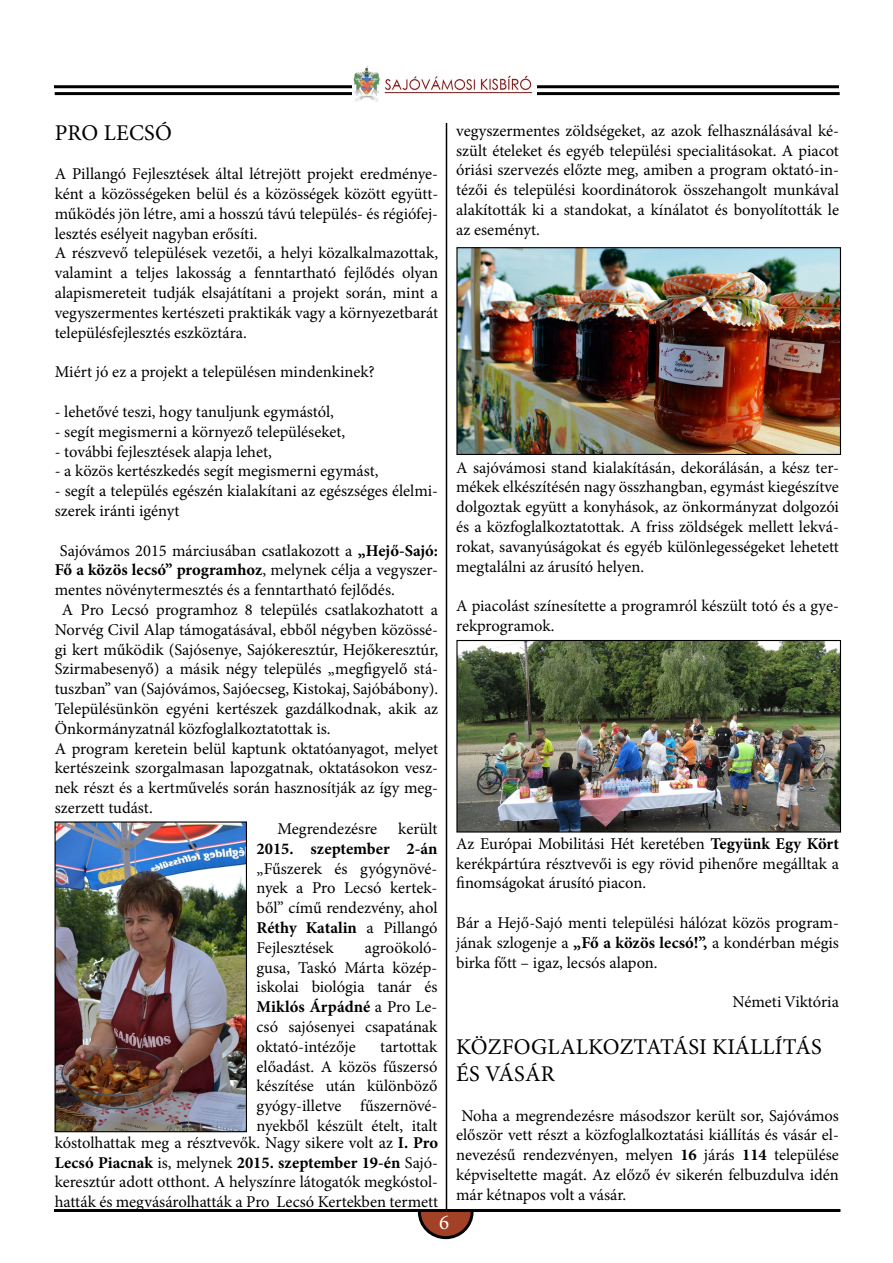
<style>
.page{position:relative;width:893px;height:1263px;background:#fff}
.page>*{position:absolute;margin:0;border:0;box-sizing:border-box;transform-origin:0 0}
.t1{font:22.5px/27px "Minion Pro";letter-spacing:.01em;color:#000}
.t2{font:21px "Minion Pro";color:#fff}
.t3{font:16.5px/19.8px "Minion Pro";color:#000;text-align:justify}
.t4{font:700 16.5px "Minion Pro";color:#000}
.s1{font-weight:700}
.s2{font-weight:400}
</style>
<div class="page">
<hr style="left:54px;top:1209px;width:786px;height:3px;background:#000">
<svg style="left:417px;top:1212px;width:57px;height:28px"></svg>
<hr style="left:54px;top:85px;width:785px;height:3px;background:#000">
<hr style="left:55px;top:92px;width:785px;height:3px;background:#000">
<img style="left:353px;top:66px;width:183px;height:36px">
<img style="left:57px;top:823px;width:188px;height:307px">
<div style="left:55px;top:821px;width:192px;height:311px;border:1px solid #000"></div>
<img style="left:458px;top:642px;width:381px;height:188px">
<div style="left:456px;top:640px;width:385px;height:192px;border:1px solid #000"></div>
<img style="left:458px;top:249px;width:381px;height:204px">
<div style="left:456px;top:247px;width:385px;height:208px;border:1px solid #000"></div>
<hr style="left:446px;top:123px;width:1px;height:1086px;background:#000">
<h1 class="t1" style="left:55px;top:119px;width:119px">PRO LECSÓ</h1>
<p class="t3" style="left:55px;top:164px;width:385px;text-align:left">A Pillangó Fejlesztések által létrejött projekt eredménye&shy;ként a közösségeken belül és a közösségek között együtt&shy;működés jön létre, ami a hosszú távú település- és régiófej&shy;lesztés esélyeit nagyban erősíti.<br>A részvevő települések vezetői, a helyi közalkalmazottak, valamint a teljes lakosság a fenntartható fejlődés olyan alapismereteit tudják elsajátítani a projekt során, mint a vegyszermentes kertészeti praktikák vagy a környezetbarát településfejlesztés eszköztára.</p>
<p class="t3" style="left:55px;top:362px;width:322px">Miért jó ez a projekt a településen mindenkinek?</p>
<p class="t3" style="left:55px;top:402px;width:281px">- lehetővé teszi, hogy tanuljunk egymástól,</p>
<p class="t3" style="left:55px;top:422px;width:292px">- segít megismerni a környező településeket,</p>
<p class="t3" style="left:55px;top:441px;width:219px">- további fejlesztések alapja lehet,</p>
<p class="t3" style="left:55px;top:461px;width:325px">- a közös kertészkedés segít megismerni egymást,</p>
<p class="t3" style="left:55px;top:481px;width:385px">- segít a település egészén kialakítani az egészséges élelmi&shy;szerek iránti igényt</p>
<p class="t3" style="left:60px;top:540px;width:380px">Sajóvámos 2015 márciusában csatlakozott a <span class="s1">„Hejő-Sajó:</span></p>
<p class="t4" style="left:55px;top:558px;width:385px">Fő a közös lecsó” programhoz<span class="s2">, melynek célja a vegyszer-</span></p>
<p class="t3" style="left:55px;top:580px;width:342px">mentes növénytermesztés és a fenntartható fejlődés.</p>
<p class="t3" style="left:62px;top:600px;width:378px">A Pro Lecsó programhoz 8 település csatlakozhatott a</p>
<p class="t3" style="left:55px;top:620px;width:385px">Norvég Civil Alap támogatásával, ebből négyben közössé-</p>
<p class="t3" style="left:55px;top:639px;width:385px">gi kert működik (Sajósenye, Sajókeresztúr, Hejőkeresztúr,</p>
<p class="t3" style="left:55px;top:659px;width:385px">Szirmabesenyő) a másik négy település „megfigyelő stá-</p>
<p class="t3" style="left:55px;top:679px;width:385px">tuszban” van (Sajóvámos, Sajóecseg, Kistokaj, Sajóbábony).</p>
<p class="t3" style="left:55px;top:699px;width:385px">Településünkön egyéni kertészek gazdálkodnak, akik az</p>
<p class="t3" style="left:55px;top:719px;width:277px">Önkormányzatnál közfoglalkoztatottak is.</p>
<p class="t3" style="left:55px;top:738px;width:385px">A program keretein belül kaptunk oktatóanyagot, melyet</p>
<p class="t3" style="left:55px;top:758px;width:385px">kertészeink szorgalmasan lapozgatnak, oktatásokon vesz-</p>
<p class="t3" style="left:55px;top:778px;width:385px">nek részt és a kertművelés során hasznosítják az így meg-</p>
<p class="t3" style="left:55px;top:798px;width:100px">szerzett tudást.</p>
<p class="t3" style="left:278px;top:819px;width:101px">Megrendezésre</p>
<p class="t3" style="left:398px;top:819px;width:41px">került</p>
<p class="t4" style="left:257px;top:837px;width:182px">2015. szeptember 2-án</p>
<p class="t3" style="left:257px;top:858px;width:182px">„Fűszerek és gyógynövé&shy;nyek a Pro Lecsó kertek&shy;ből” című rendezvény, ahol <span class="s1">Réthy Katalin</span> a Pillangó Fejlesztések</p>
<p class="t3" style="left:257px;top:938px;width:182px;text-indent:108px">agroökoló&shy;gusa, Taskó Márta közép&shy;iskolai biológia tanár és <span class="s1">Miklós Árpádné</span> a Pro Le&shy;csó sajósenyei csapatának oktató-intézője</p>
<p class="t3" style="left:257px;top:1037px;width:182px;text-indent:124px">tartottak előadást. A közös fűszersó készítése után különböző gyógy-illetve fűszernövé&shy;nyekből készült ételt, italt</p>
<p class="t3" style="left:55px;top:1133px;width:385px">kóstolhattak meg a résztvevők. Nagy sikere volt az <span class="s1">I. Pro Lecsó Piacnak</span> is, melynek <span class="s1">2015. szeptember 19-én</span> Sajó&shy;keresztúr adott otthont. A helyszínre látogatók megkóstol&shy;hatták és megvásárolhatták a Pro Lecsó Kertekben termett</p>
<p class="t3" style="left:456px;top:121px;width:384px">vegyszermentes zöldségeket, az azok felhasználásával ké&shy;szült ételeket és egyéb települési specialitásokat. A piacot óriási szervezés előzte meg, amiben a program oktató-in&shy;tézői és települési koordinátorok összehangolt munkával alakították ki a standokat, a kínálatot és bonyolították le az eseményt.</p>
<p class="t3" style="left:456px;top:457px;width:384px">A sajóvámosi stand kialakításán, dekorálásán, a kész ter&shy;mékek elkészítésén nagy összhangban, egymást kiegészítve dolgoztak együtt a konyhások, az önkormányzat dolgozói és a közfoglalkoztatottak. A friss zöldségek mellett lekvá&shy;rokat, savanyúságokat és egyéb különlegességeket lehetett megtalálni az árusító helyen.</p>
<p class="t3" style="left:456px;top:596px;width:384px">A piacolást színesítette a programról készült totó és a gye&shy;rekprogramok.</p>
<p class="t3" style="left:456px;top:834px;width:384px">Az Európai Mobilitási Hét keretében <span class="s1">Tegyünk Egy Kört </span>kerékpártúra résztvevői is egy rövid pihenőre megálltak a finomságokat árusító piacon.</p>
<p class="t3" style="left:456px;top:913px;width:384px">Bár a Hejő-Sajó menti települési hálózat közös program&shy;jának szlogenje a <span class="s1">„Fő a közös lecsó!”,</span> a kondérban mégis birka főtt – igaz, lecsós alapon.</p>
<p class="t3" style="left:733px;top:992px;width:108px">Németi Viktória</p>
<h1 class="t1" style="left:456px;top:1033px;width:367px">KÖZFOGLALKOZTATÁSI KIÁLLÍTÁS<br>ÉS VÁSÁR</h1>
<p class="t3" style="left:456px;top:1105px;width:384px;text-indent:5px">Noha a megrendezésre másodszor került sor, Sajóvámos először vett részt a közfoglalkoztatási kiállítás és vásár el&shy;nevezésű rendezvényen, melyen <span class="s1">16</span> járás <span class="s1">114</span> települése képviseltette magát. Az előző év sikerén felbuzdulva idén már kétnapos volt a vásár.</p>
<p class="t2" style="left:439px;top:1208px;width:12px">6</p>
</div>
